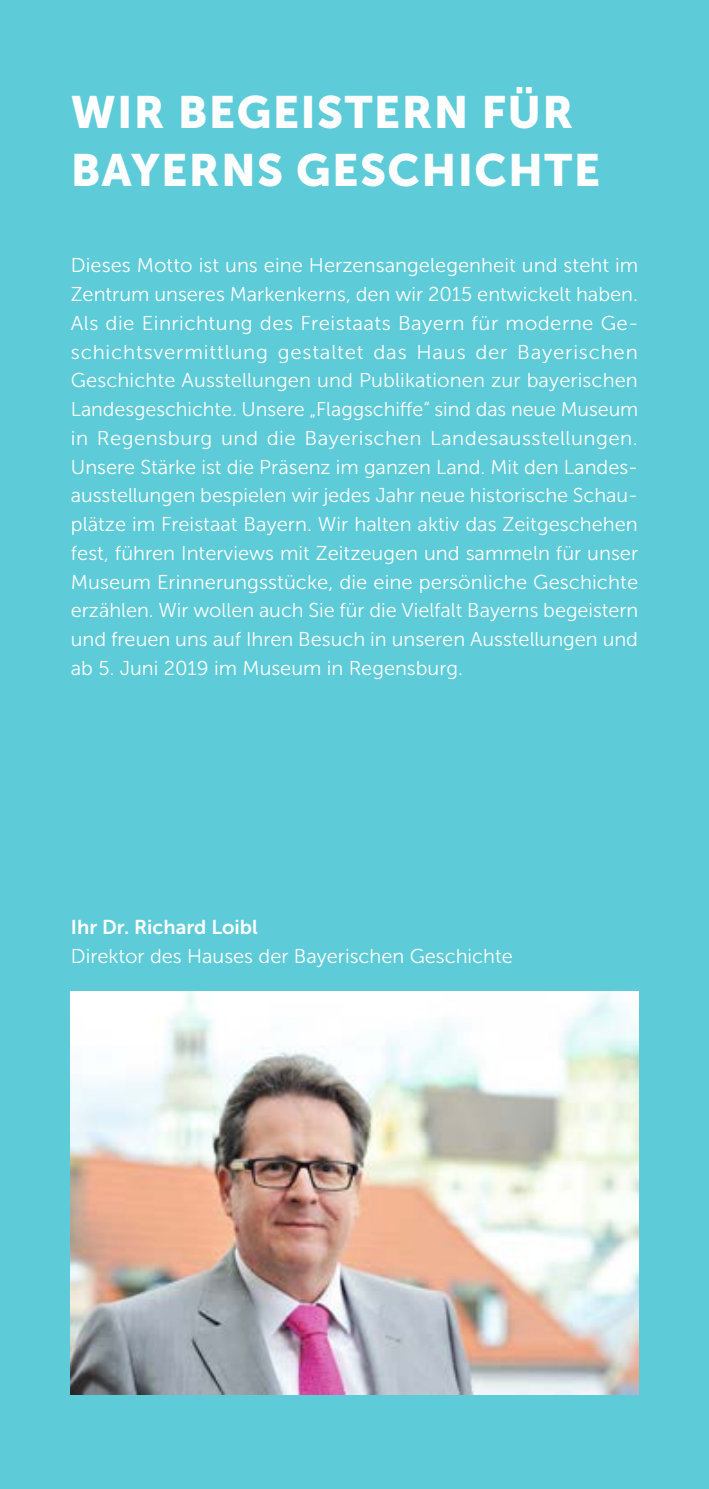
<style>
.page{position:relative;width:709px;height:1489px;background:#fff}
.page>*{position:absolute;margin:0;border:0;box-sizing:border-box;transform-origin:0 0}
.t1{font:45px/57.5px "Museo Sans 900";letter-spacing:.03em;color:#fff}
.t2{font:20px/28.8px "Museo Sans 300";color:#fff}
.t3{font:20px "Museo Sans 700";color:#fff}
</style>
<div class="page">
<div style="left:0;top:0;width:709px;height:1488px;background:#5dcbd8"></div>
<img style="left:71px;top:991px;width:567px;height:402px">
<h1 class="t1" style="left:71px;top:84px;width:531px">WIR BEGEISTERN FÜR<br>BAYERNS GESCHICHTE</h1>
<p class="t2" style="left:71px;top:251px;width:569px">Dieses Motto ist uns eine Herzensangelegenheit und steht im Zentrum unseres Markenkerns, den wir 2015 entwickelt haben.<br>Als die Einrichtung des Freistaats Bayern für moderne Ge&shy;schichtsvermittlung gestaltet das Haus der Bayerischen Geschichte Ausstellungen und Publikationen zur bayerischen Landesgeschichte. Unsere „Flaggschiffe“ sind das neue Museum in Regensburg und die Bayerischen Landesausstellungen.<br>Unsere Stärke ist die Präsenz im ganzen Land. Mit den Landes&shy;ausstellungen bespielen wir jedes Jahr neue historische Schau&shy;plätze im Freistaat Bayern. Wir halten aktiv das Zeitgeschehen fest, führen Interviews mit Zeitzeugen und sammeln für unser Museum Erinnerungsstücke, die eine persönliche Geschichte erzählen. Wir wollen auch Sie für die Vielfalt Bayerns begeistern und freuen uns auf Ihren Besuch in unseren Ausstellungen und ab 5. Juni 2019 im Museum in Regensburg.</p>
<p class="t3" style="left:71px;top:915px;width:188px">Ihr Dr. Richard Loibl</p>
<p class="t2" style="left:71px;top:941px;width:443px">Direktor des Hauses der Bayerischen Geschichte</p>
</div>
